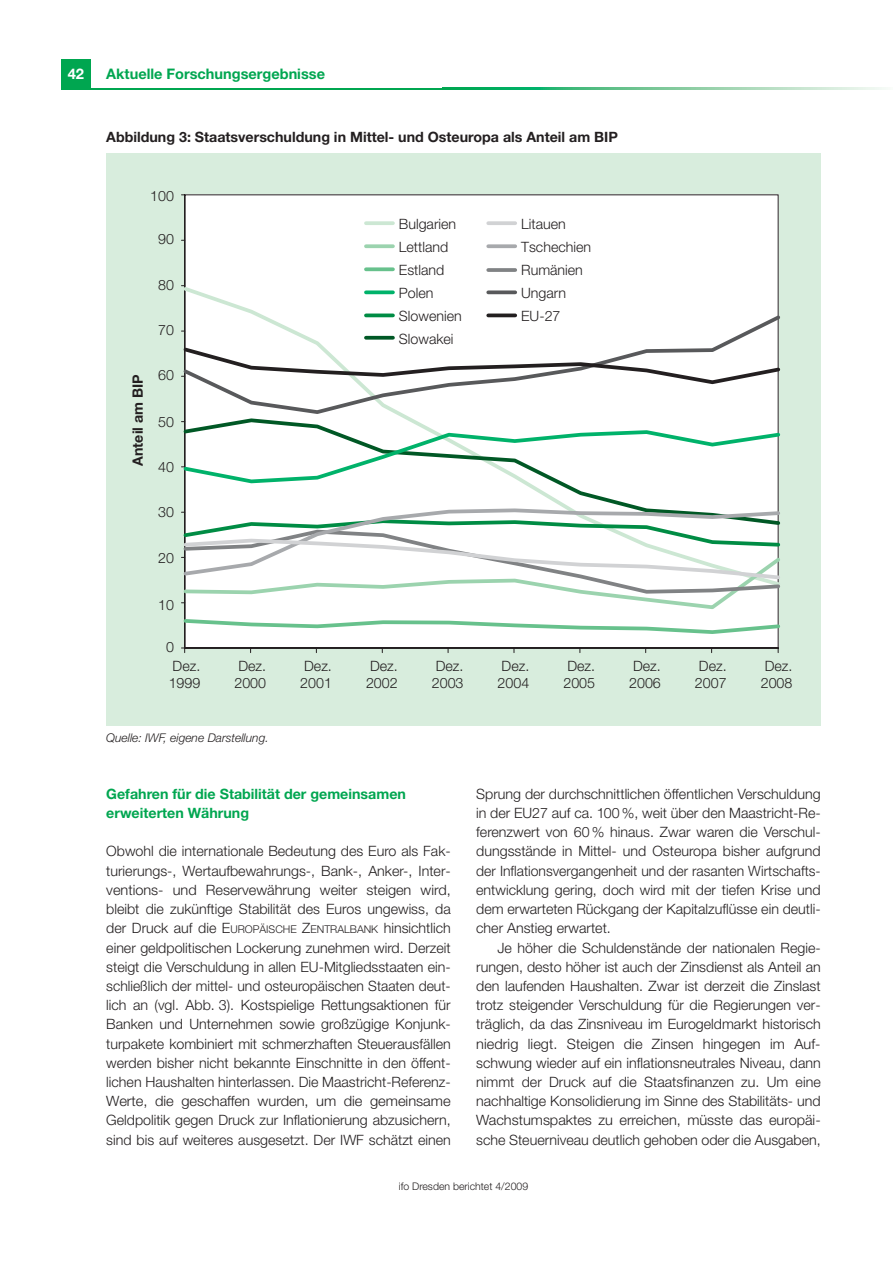
<style>
.page{position:relative;width:893px;height:1263px;background:#fff}
.page>*{position:absolute;margin:0;border:0;box-sizing:border-box;transform-origin:0 0}
.t1{font:700 14.7px "Helvetica Neue";color:#fff}
.t2{font:700 14.55px "Helvetica Neue";color:#00a650}
.t3{font:300 14.25px/19.2px "Helvetica Neue";color:#231f20}
.t4{font:700 14.25px "Helvetica Neue";color:#231f20}
.t5{font:700 14.25px/19.2px "Helvetica Neue";color:#00a650}
.t6{font:italic 300 12px "Helvetica Neue";color:#231f20}
.t7{font:300 10.5px "Helvetica Neue";color:#231f20}
.s1{font-size:10.65px}
</style>
<div class="page">
<div style="left:61px;top:60px;width:30px;height:29px;background:#00a650"></div>
<hr style="left:61px;top:88px;width:382px;height:1px;background:#00a650">
<svg style="left:443px;top:88px;width:441px;height:1px"></svg>
<div style="left:106px;top:153px;width:715px;height:572px;background:#d8eddd"></div>
<svg style="left:181px;top:194px;width:598px;height:459px;background:#f6f7f6"></svg>
<div style="left:181px;top:284px;width:598px;height:133px;background:#fff"></div>
<div style="left:181px;top:312px;width:599px;height:104px;background:#fff"></div>
<svg style="left:181px;top:417px;width:598px;height:90px;background:#f4f7f5"></svg>
<svg style="left:181px;top:617px;width:599px;height:19px;background:#e0f1e7"></svg>
<svg style="left:181px;top:428px;width:600px;height:57px;background:#e5f4ed"></svg>
<svg style="left:181px;top:507px;width:600px;height:104px;background:#e6efea"></svg>
<svg style="left:181px;top:345px;width:600px;height:41px;background:#e2e2e2"></svg>
<svg style="left:366px;top:221px;width:27px;height:4px"></svg>
<svg style="left:366px;top:244px;width:27px;height:4px"></svg>
<svg style="left:366px;top:267px;width:27px;height:4px"></svg>
<svg style="left:366px;top:290px;width:27px;height:4px"></svg>
<hr style="left:366px;top:314px;width:27px;height:3px;background:#008c44">
<svg style="left:366px;top:336px;width:27px;height:4px"></svg>
<svg style="left:488px;top:221px;width:27px;height:4px"></svg>
<svg style="left:488px;top:244px;width:27px;height:4px"></svg>
<svg style="left:488px;top:268px;width:27px;height:4px"></svg>
<svg style="left:488px;top:290px;width:27px;height:4px"></svg>
<hr style="left:488px;top:314px;width:27px;height:3px;background:#231f20">
<p class="t1" style="left:68px;top:68px;width:18px">42</p>
<p class="t2" style="left:106px;top:68px;width:220px">Aktuelle Forschungsergebnisse</p>
<p class="t4" style="left:106px;top:132px;width:513px">Abbildung 3: Staatsverschuldung in Mittel- und Osteuropa als Anteil am BIP</p>
<p class="t3" style="left:150px;top:187px;width:25px">100</p>
<p class="t3" style="left:158px;top:231px;width:17px">90</p>
<p class="t3" style="left:158px;top:276px;width:17px">80</p>
<p class="t4" style="left:133px;top:466px;width:93px;rotate:-90deg">Anteil am BIP</p>
<p class="t3" style="left:158px;top:322px;width:17px">70</p>
<p class="t3" style="left:158px;top:367px;width:17px">60</p>
<p class="t3" style="left:158px;top:414px;width:17px">50</p>
<p class="t3" style="left:158px;top:459px;width:17px">40</p>
<p class="t3" style="left:158px;top:504px;width:17px">30</p>
<p class="t3" style="left:158px;top:549px;width:17px">20</p>
<p class="t3" style="left:399px;top:214px;width:64px;line-height:23.1px">Bulgarien<br>Lettland<br>Estland<br>Polen<br>Slowenien<br>Slowakei</p>
<p class="t3" style="left:521px;top:214px;width:71px;line-height:23.1px">Litauen<br>Tschechien<br>Rumänien<br>Ungarn<br>EU-27</p>
<p class="t3" style="left:158px;top:596px;width:17px">10</p>
<p class="t3" style="left:166px;top:638px;width:9px">0</p>
<p class="t3" style="left:169px;top:659px;width:33px;line-height:17.1px">Dez.<br>1999</p>
<p class="t3" style="left:234px;top:659px;width:33px;line-height:17.1px">Dez.<br>2000</p>
<p class="t3" style="left:300px;top:659px;width:33px;line-height:17.1px">Dez.<br>2001</p>
<p class="t3" style="left:366px;top:659px;width:33px;line-height:17.1px">Dez.<br>2002</p>
<p class="t3" style="left:432px;top:659px;width:33px;line-height:17.1px">Dez.<br>2003</p>
<p class="t3" style="left:498px;top:659px;width:33px;line-height:17.1px">Dez.<br>2004</p>
<p class="t3" style="left:563px;top:659px;width:33px;line-height:17.1px">Dez.<br>2005</p>
<p class="t3" style="left:629px;top:659px;width:33px;line-height:17.1px">Dez.<br>2006</p>
<p class="t3" style="left:695px;top:659px;width:33px;line-height:17.1px">Dez.<br>2007</p>
<p class="t3" style="left:761px;top:659px;width:33px;line-height:17.1px">Dez.<br>2008</p>
<p class="t6" style="left:106px;top:734px;width:164px">Quelle: IWF, eigene Darstellung.</p>
<p class="t5" style="left:106px;top:785px;width:301px">Gefahren für die Stabilität der gemeinsamen erweiterten Währung</p>
<p class="t3" style="left:106px;top:843px;width:346px;text-align:justify">Obwohl die internationale Bedeutung des Euro als Fak&shy;turierungs-, Wertaufbewahrungs-, Bank-, Anker-, Inter - ven tions- und Reservewährung weiter steigen wird, bleibt die zukünftige Stabilität des Euros ungewiss, da der Druck auf die E<span class="s1">UROPÄISCHE</span> Z<span class="s1">ENTRALBANK</span> hinsichtlich einer geldpolitischen Lockerung zunehmen wird. Derzeit steigt die Verschuldung in allen EU-Mitgliedsstaaten ein - schließlich der mittel- und osteuropäischen Staaten deut - lich an (vgl. Abb. 3). Kostspielige Rettungsaktionen für Banken und Unternehmen sowie großzügige Konjunk&shy;turpakete kombiniert mit schmerzhaften Steuerausfällen werden bisher nicht bekannte Einschnitte in den öffent - lichen Haushalten hinterlassen. Die Maastricht-Referenz-Werte, die geschaffen wurden, um die gemeinsame Geldpolitik gegen Druck zur Inflationierung abzusichern, sind bis auf weiteres ausgesetzt. Der IWF schätzt einen</p>
<p class="t3" style="left:476px;top:785px;width:346px">Sprung der durchschnittlichen öffentlichen Verschuldung</p>
<p class="t3" style="left:476px;top:805px;width:346px">in der EU27 auf ca. 100 %, weit über den Maastricht-Re-</p>
<p class="t3" style="left:476px;top:824px;width:346px">ferenzwert von 60 % hinaus. Zwar waren die Verschul-</p>
<p class="t3" style="left:476px;top:843px;width:346px">dungsstände in Mittel- und Osteuropa bisher aufgrund</p>
<p class="t3" style="left:476px;top:862px;width:346px">der Inflationsvergangenheit und der rasanten Wirtschafts -</p>
<p class="t3" style="left:476px;top:881px;width:346px">entwicklung gering, doch wird mit der tiefen Krise und</p>
<p class="t3" style="left:476px;top:901px;width:346px">dem erwarteten Rückgang der Kapitalzuflüsse ein deutli-</p>
<p class="t3" style="left:476px;top:920px;width:136px">cher Anstieg erwartet.</p>
<p class="t3" style="left:497px;top:939px;width:325px">Je höher die Schuldenstände der nationalen Regie-</p>
<p class="t3" style="left:476px;top:958px;width:346px">rungen, desto höher ist auch der Zinsdienst als Anteil an</p>
<p class="t3" style="left:476px;top:977px;width:346px">den laufenden Haushalten. Zwar ist derzeit die Zinslast</p>
<p class="t3" style="left:476px;top:997px;width:346px">trotz steigender Verschuldung für die Regierungen ver-</p>
<p class="t3" style="left:476px;top:1016px;width:346px">träglich, da das Zinsniveau im Eurogeldmarkt historisch</p>
<p class="t3" style="left:476px;top:1035px;width:346px">niedrig liegt. Steigen die Zinsen hingegen im Auf-</p>
<p class="t3" style="left:476px;top:1054px;width:346px">schwung wieder auf ein inflationsneutrales Niveau, dann</p>
<p class="t3" style="left:476px;top:1073px;width:346px">nimmt der Druck auf die Staatsfinanzen zu. Um eine</p>
<p class="t3" style="left:476px;top:1093px;width:346px">nachhaltige Konsolidierung im Sinne des Stabilitäts- und</p>
<p class="t3" style="left:476px;top:1112px;width:346px">Wachstumspaktes zu erreichen, müsste das europäi-</p>
<p class="t3" style="left:476px;top:1131px;width:346px">sche Steuerniveau deutlich gehoben oder die Ausgaben,</p>
<p class="t7" style="left:399px;top:1182px;width:131px">ifo Dresden berichtet 4/2009</p>
</div>
